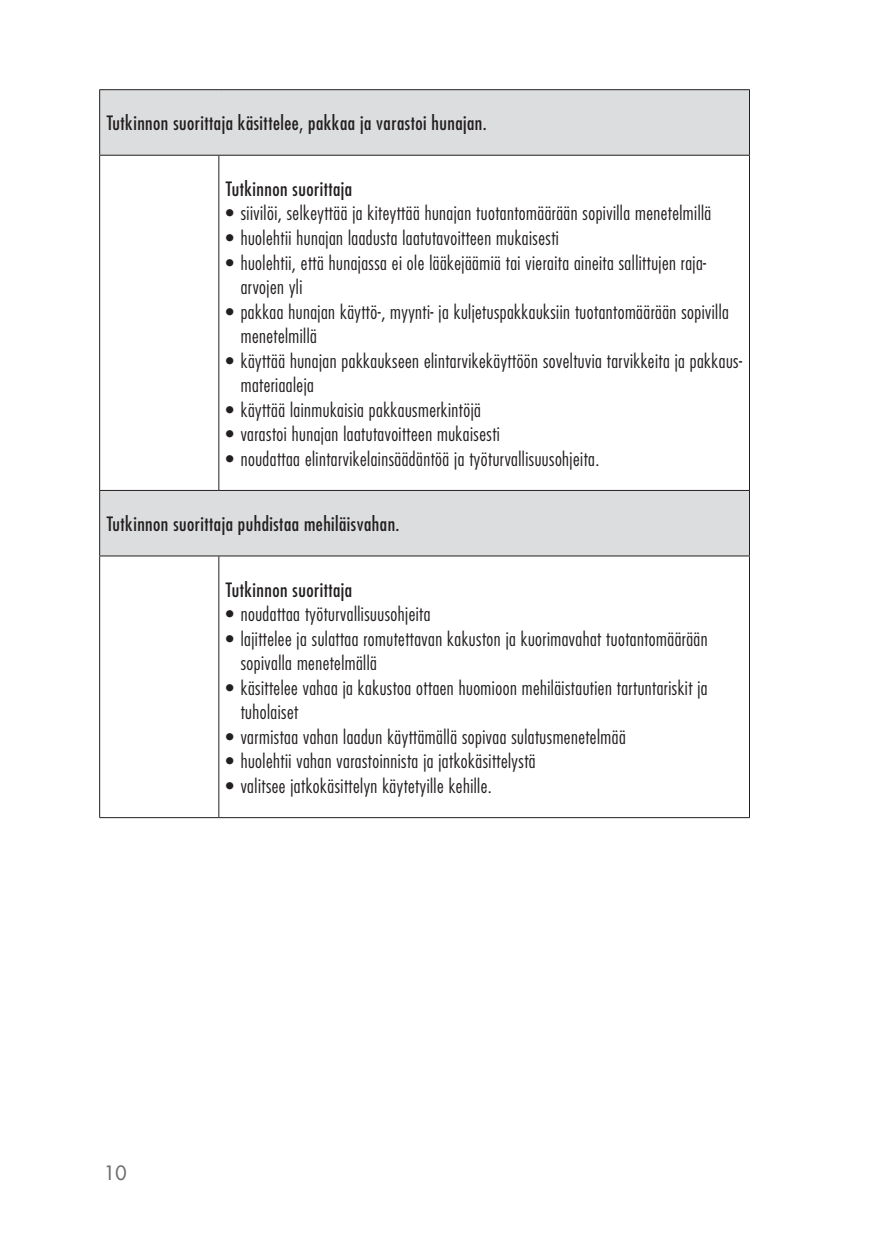
<style>
.page{position:relative;width:874px;height:1241px;background:#fff}
.page>*{position:absolute;margin:0;border:0;box-sizing:border-box;transform-origin:0 0}
.t1{font:300 condensed 19.25px/24.5px "Futura Std";letter-spacing:.025em;color:#231f20}
.t2{font:condensed 19.25px "Futura Std";letter-spacing:.025em;color:#231f20}
.t3{font:500 19.25px "Futura Std";color:#6d6f71}
</style>
<div class="page">
<svg style="left:100px;top:90px;width:648px;height:465px"></svg>
<hr style="left:99px;top:89px;width:120px;height:1px;background:#231f20">
<hr style="left:99px;top:90px;width:1px;height:65px;background:#231f20">
<hr style="left:219px;top:89px;width:530px;height:1px;background:#231f20">
<hr style="left:748px;top:90px;width:1px;height:65px;background:#231f20">
<hr style="left:99px;top:155px;width:120px;height:1px;background:#231f20">
<hr style="left:99px;top:155px;width:1px;height:335px;background:#231f20">
<hr style="left:219px;top:155px;width:530px;height:1px;background:#231f20">
<hr style="left:218px;top:155px;width:1px;height:335px;background:#231f20">
<hr style="left:748px;top:155px;width:1px;height:335px;background:#231f20">
<hr style="left:99px;top:490px;width:120px;height:1px;background:#231f20">
<hr style="left:99px;top:490px;width:1px;height:65px;background:#231f20">
<hr style="left:219px;top:490px;width:530px;height:1px;background:#231f20">
<hr style="left:748px;top:490px;width:1px;height:65px;background:#231f20">
<hr style="left:99px;top:555px;width:120px;height:1px;background:#231f20">
<hr style="left:99px;top:556px;width:1px;height:261px;background:#231f20">
<hr style="left:219px;top:555px;width:530px;height:1px;background:#231f20">
<hr style="left:218px;top:556px;width:1px;height:261px;background:#231f20">
<hr style="left:748px;top:556px;width:1px;height:261px;background:#231f20">
<hr style="left:99px;top:817px;width:120px;height:1px;background:#231f20">
<hr style="left:219px;top:817px;width:530px;height:1px;background:#231f20">
<p class="t2" style="left:107px;top:112px;width:381px">Tutkinnon suorittaja käsittelee, pakkaa ja varastoi hunajan.</p>
<p class="t2" style="left:226px;top:177px;width:128px">Tutkinnon suorittaja</p>
<p class="t1" style="left:226px;top:201px;width:486px">• siivilöi, selkeyttää ja kiteyttää hunajan tuotantomäärään sopivilla menetelmillä</p>
<p class="t1" style="left:226px;top:225px;width:334px">• huolehtii hunajan laadusta laatutavoitteen mukaisesti</p>
<p class="t1" style="left:241px;top:250px;width:467px;text-indent:-15px">• huolehtii, että hunajassa ei ole lääkejäämiä tai vieraita aineita sallittujen raja&shy;arvojen yli</p>
<p class="t1" style="left:241px;top:299px;width:489px;text-indent:-15px">• pakkaa hunajan käyttö-, myynti- ja kuljetuspakkauksiin tuotantomäärään sopivilla menetelmillä</p>
<p class="t1" style="left:241px;top:348px;width:502px;text-indent:-15px">• käyttää hunajan pakkaukseen elintarvikekäyttöön soveltuvia tarvikkeita ja pakkaus&shy;materiaaleja</p>
<p class="t1" style="left:226px;top:397px;width:256px">• käyttää lainmukaisia pakkausmerkintöjä</p>
<p class="t1" style="left:226px;top:421px;width:275px">• varastoi hunajan laatutavoitteen mukaisesti</p>
<p class="t1" style="left:226px;top:446px;width:375px">• noudattaa elintarvikelainsäädäntöä ja työturvallisuusohjeita.</p>
<p class="t2" style="left:107px;top:512px;width:294px">Tutkinnon suorittaja puhdistaa mehiläisvahan.</p>
<p class="t2" style="left:226px;top:578px;width:128px">Tutkinnon suorittaja</p>
<p class="t1" style="left:226px;top:601px;width:206px">• noudattaa työturvallisuusohjeita</p>
<p class="t1" style="left:241px;top:626px;width:468px;text-indent:-15px">• lajittelee ja sulattaa romutettavan kakuston ja kuorimavahat tuotantomäärään sopivalla menetelmällä</p>
<p class="t1" style="left:241px;top:675px;width:468px;text-indent:-15px">• käsittelee vahaa ja kakustoa ottaen huomioon mehiläistautien tartuntariskit ja tuholaiset</p>
<p class="t1" style="left:226px;top:724px;width:401px">• varmistaa vahan laadun käyttämällä sopivaa sulatusmenetelmää</p>
<p class="t1" style="left:226px;top:749px;width:311px">• huolehtii vahan varastoinnista ja jatkokäsittelystä</p>
<p class="t1" style="left:226px;top:773px;width:267px">• valitsee jatkokäsittelyn käytetyille kehille.</p>
<p class="t3" style="left:104px;top:1160px;width:24px">10</p>
</div>
